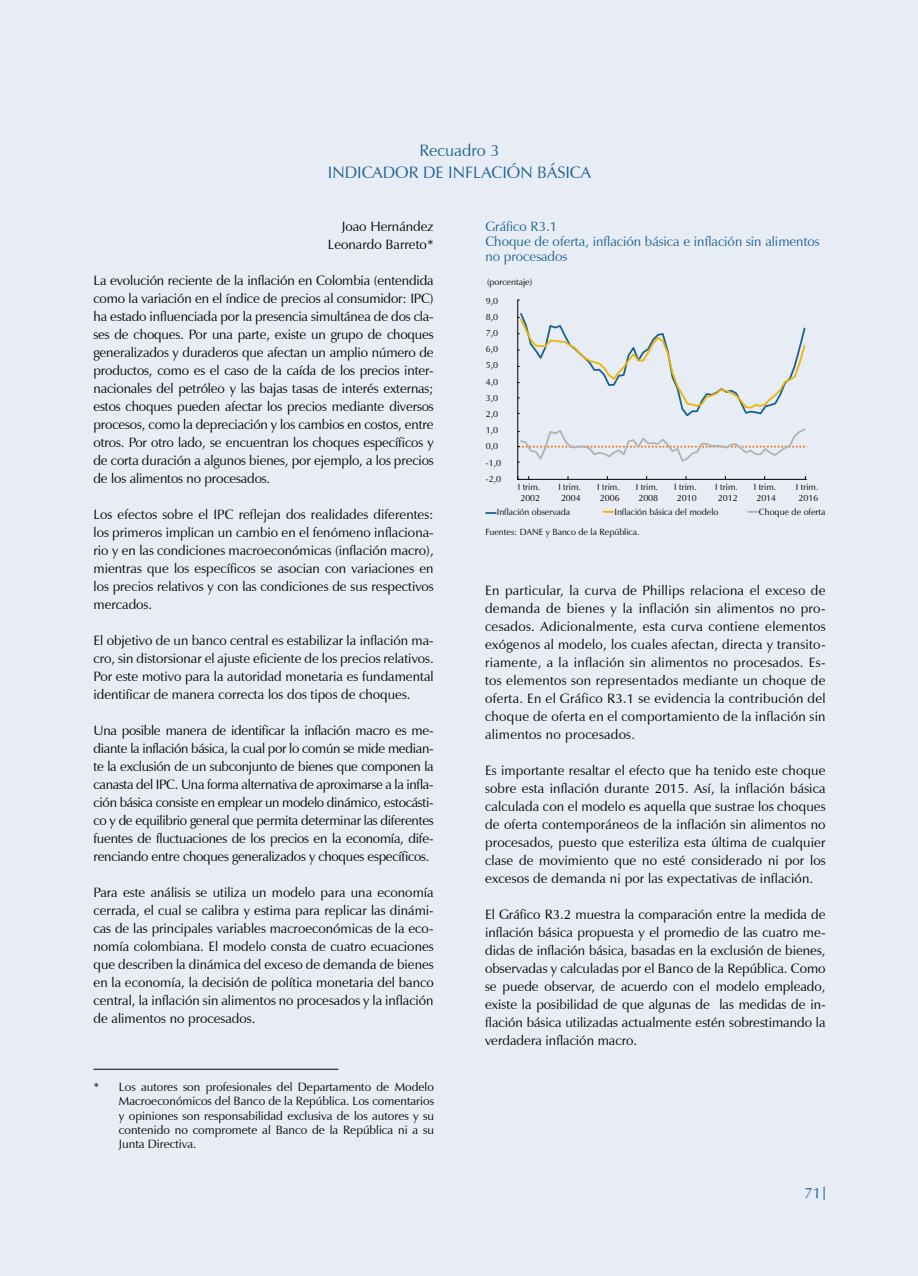
<style>
.page{position:relative;width:918px;height:1276px;background:#fff}
.page>*{position:absolute;margin:0;border:0;box-sizing:border-box;transform-origin:0 0}
.t1{font:16.5px/21.6px "Zapf Humanist 601 BT";color:#186190;text-align:center}
.t2{font:15px "Zapf Humanist 601 BT";color:#186190}
.t3{font:13.5px/18px "Zapf Humanist 601 BT";color:#000;text-align:justify}
.t4{font:13.5px/15px "Zapf Humanist 601 BT";color:#186190}
.t5{font:12px/14.4px "Zapf Humanist 601 BT";color:#000;text-align:justify}
.t6{font:9px/10.8px "Zapf Humanist 601 BT";color:#000}
</style>
<div class="page">
<div style="left:1px;top:0;width:917px;height:1276px;background:#e8ecf4"></div>
<svg style="left:824px;top:1186px;width:1px;height:14px"></svg>
<hr style="left:517px;top:300px;width:1px;height:179px;background:#000">
<svg style="left:486px;top:512px;width:10px;height:2px"></svg>
<svg style="left:604px;top:511px;width:10px;height:2px"></svg>
<svg style="left:748px;top:511px;width:10px;height:2px"></svg>
<svg style="left:518px;top:311px;width:288px;height:107px"></svg>
<svg style="left:518px;top:427px;width:289px;height:36px"></svg>
<hr style="left:518px;top:479px;width:288px;height:1px;background:#000">
<hr style="left:93px;top:1069px;width:245px;height:1px;background:#000">
<p class="t1" style="left:328px;top:140px;width:265px">Recuadro 3<br>INDICADOR DE INFLACIÓN BÁSICA</p>
<p class="t3" style="left:328px;top:217px;width:107px;text-align:right">Joao Hernández<br>Leonardo Barreto*</p>
<p class="t3" style="left:94px;top:271px;width:342px">La evolución reciente de la inflación en Colombia (entendida como la variación en el índice de precios al consumidor: IPC) ha estado influenciada por la presencia simultánea de dos cla&shy;ses de choques. Por una parte, existe un grupo de choques generalizados y duraderos que afectan un amplio número de productos, como es el caso de la caída de los precios inter&shy;nacionales del petróleo y las bajas tasas de interés externas; estos choques pueden afectar los precios mediante diversos procesos, como la depreciación y los cambios en costos, entre otros. Por otro lado, se encuentran los choques específicos y de corta duración a algunos bienes, por ejemplo, a los precios de los alimentos no procesados.</p>
<p class="t3" style="left:94px;top:505px;width:342px">Los efectos sobre el IPC reflejan dos realidades diferentes: los primeros implican un cambio en el fenómeno inflaciona&shy;rio y en las condiciones macroeconómicas (inflación macro), mientras que los específicos se asocian con variaciones en los precios relativos y con las condiciones de sus respectivos mercados.</p>
<p class="t3" style="left:94px;top:631px;width:342px">El objetivo de un banco central es estabilizar la inflación ma&shy;cro, sin distorsionar el ajuste eficiente de los precios relativos.<br>Por este motivo para la autoridad monetaria es fundamental identificar de manera correcta los dos tipos de choques.</p>
<p class="t3" style="left:94px;top:721px;width:342px">Una posible manera de identificar la inflación macro es me&shy;diante la inflación básica, la cual por lo común se mide median&shy;te la exclusión de un subconjunto de bienes que componen la canasta del IPC. Una forma alternativa de aproximarse a la infla&shy;ción básica consiste en emplear un modelo dinámico, estocásti&shy;co y de equilibrio general que permita determinar las diferentes fuentes de fluctuaciones de los precios en la economía, dife&shy;renciando entre choques generalizados y choques específicos.</p>
<p class="t3" style="left:94px;top:883px;width:342px">Para este análisis se utiliza un modelo para una economía cerrada, el cual se calibra y estima para replicar las dinámi&shy;cas de las principales variables macroeconómicas de la eco&shy;nomía colombiana. El modelo consta de cuatro ecuaciones que describen la dinámica del exceso de demanda de bienes en la economía, la decisión de política monetaria del banco central, la inflación sin alimentos no procesados y la inflación de alimentos no procesados.</p>
<p class="t5" style="left:119px;top:1079px;width:317px;text-indent:-26px">* Los autores son profesionales del Departamento de Modelo Macroeconómicos del Banco de la República. Los comentarios y opiniones son responsabilidad exclusiva de los autores y su contenido no compromete al Banco de la República ni a su Junta Directiva.</p>
<p class="t4" style="left:485px;top:219px;width:336px">Gráfico R3.1<br>Choque de oferta, inflación básica e inflación sin alimentos no procesados</p>
<p class="t6" style="left:487px;top:277px;width:47px">(porcentaje)</p>
<p class="t6" style="left:486px;top:295px;width:14px">9,0</p>
<p class="t6" style="left:486px;top:311px;width:14px">8,0</p>
<p class="t6" style="left:486px;top:328px;width:14px">7,0</p>
<p class="t6" style="left:486px;top:344px;width:14px">6,0</p>
<p class="t6" style="left:486px;top:360px;width:14px">5,0</p>
<p class="t6" style="left:486px;top:376px;width:14px">4,0</p>
<p class="t6" style="left:486px;top:392px;width:14px">3,0</p>
<p class="t6" style="left:486px;top:408px;width:14px">2,0</p>
<p class="t6" style="left:486px;top:425px;width:14px">1,0</p>
<p class="t6" style="left:486px;top:441px;width:14px">0,0</p>
<p class="t6" style="left:486px;top:457px;width:17px">-1,0</p>
<p class="t6" style="left:486px;top:473px;width:17px">-2,0</p>
<p class="t6" style="left:518px;top:481px;width:24px">I trim.<br>2002</p>
<p class="t6" style="left:558px;top:481px;width:24px">I trim.<br>2004</p>
<p class="t6" style="left:597px;top:481px;width:24px">I trim.<br>2006</p>
<p class="t6" style="left:636px;top:481px;width:24px">I trim.<br>2008</p>
<p class="t6" style="left:674px;top:481px;width:24px">I trim.<br>2010</p>
<p class="t6" style="left:715px;top:481px;width:24px">I trim.<br>2012</p>
<p class="t6" style="left:754px;top:481px;width:24px">I trim.<br>2014</p>
<p class="t6" style="left:796px;top:481px;width:24px">I trim.<br>2016</p>
<p class="t6" style="left:497px;top:507px;width:75px">Inflación observada</p>
<p class="t6" style="left:615px;top:507px;width:105px">Inflación básica del modelo</p>
<p class="t6" style="left:759px;top:507px;width:68px">Choque de oferta</p>
<p class="t6" style="left:485px;top:527px;width:156px">Fuentes: DANE y Banco de la República.</p>
<p class="t3" style="left:485px;top:581px;width:342px">En particular, la curva de Phillips relaciona el exceso de demanda de bienes y la inflación sin alimentos no pro&shy;cesados. Adicionalmente, esta curva contiene elementos exógenos al modelo, los cuales afectan, directa y transito&shy;riamente, a la inflación sin alimentos no procesados. Es&shy;tos elementos son representados mediante un choque de oferta. En el Gráfico R3.1 se evidencia la contribución del choque de oferta en el comportamiento de la inflación sin alimentos no procesados.</p>
<p class="t3" style="left:485px;top:761px;width:342px">Es importante resaltar el efecto que ha tenido este choque sobre esta inflación durante 2015. Así, la inflación básica calculada con el modelo es aquella que sustrae los choques de oferta contemporáneos de la inflación sin alimentos no procesados, puesto que esteriliza esta última de cualquier clase de movimiento que no esté considerado ni por los excesos de demanda ni por las expectativas de inflación.</p>
<p class="t3" style="left:485px;top:905px;width:342px">El Gráfico R3.2 muestra la comparación entre la medida de inflación básica propuesta y el promedio de las cuatro me&shy;didas de inflación básica, basadas en la exclusión de bienes, observadas y calculadas por el Banco de la República. Como se puede observar, de acuerdo con el modelo empleado, existe la posibilidad de que algunas de las medidas de in&shy;flación básica utilizadas actualmente estén sobrestimando la verdadera inflación macro.</p>
<p class="t2" style="left:805px;top:1184px;width:18px">71</p>
</div>
